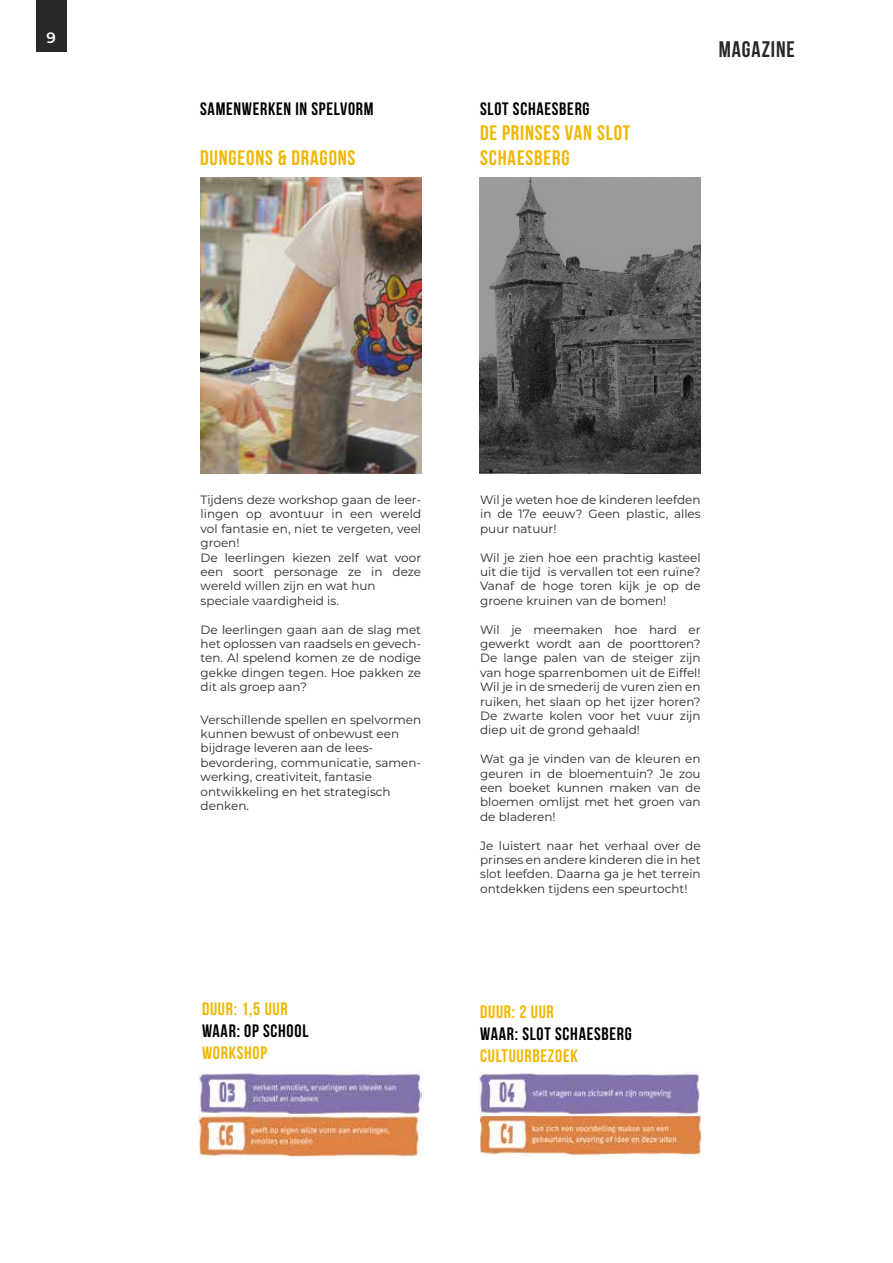
<style>
.page{position:relative;width:893px;height:1263px;background:#fff}
.page>*{position:absolute;margin:0;border:0;box-sizing:border-box;transform-origin:0 0}
.t1{font:700 22.5px "Bebas Neue";letter-spacing:.04em;color:#282827}
.t2{font:700 21px/25.2px "Bebas Neue";letter-spacing:.04em;color:#f0b701}
.t3{font:700 18px "Bebas Neue";letter-spacing:.04em;color:#000}
.t4{font:700 18px "Bebas Neue";letter-spacing:.04em;color:#f0b701}
.t5{font:600 15px "Montserrat";color:#fff}
.t6{font:12px/14.4px "Montserrat";color:#282827;text-align:justify}
</style>
<div class="page">
<div style="left:36px;top:0;width:30px;height:52px;background:#282827"></div>
<img style="left:480px;top:177px;width:221px;height:296px">
<img style="left:480px;top:1111px;width:221px;height:46px">
<img style="left:479px;top:1072px;width:220px;height:43px">
<img style="left:200px;top:177px;width:221px;height:296px">
<img style="left:199px;top:1071px;width:222px;height:87px">
<p class="t5" style="left:46px;top:27px;width:11px">9</p>
<h3 class="t3" style="left:200px;top:99px;width:175px">SAMENWERKEN IN SPELVORM</h3>
<h2 class="t2" style="left:200px;top:145px;width:157px">DUNGEONS &amp; DRAGONS</h2>
<h3 class="t3" style="left:480px;top:99px;width:111px">SLOT SCHAESBERG</h3>
<h2 class="t2" style="left:480px;top:120px;width:152px">DE PRINSES VAN SLOT<br>SCHAESBERG</h2>
<h1 class="t1" style="left:719px;top:37px;width:78px">MAGAZINE</h1>
<p class="t6" style="left:201px;top:492px;width:222px;text-align:left">Tijdens deze workshop gaan de leer&shy;lingen op avontuur in een wereld vol fantasie en, niet te vergeten, veel groen!<br>De leerlingen kiezen zelf wat voor een soort personage ze in deze wereld willen zijn en wat hun speciale vaardigheid is.</p>
<p class="t6" style="left:201px;top:622px;width:222px">De leerlingen gaan aan de slag met het oplossen van raadsels en gevech&shy;ten. Al spelend komen ze de nodige gekke dingen tegen. Hoe pakken ze dit als groep aan?</p>
<p class="t6" style="left:201px;top:712px;width:222px;text-align:left">Verschillende spellen en spelvormen kunnen bewust of onbewust een bijdrage leveren aan de lees&shy;bevordering, communicatie, samen&shy;werking, creativiteit, fantasie ontwikkeling en het strategisch denken.</p>
<h3 class="t4" style="left:202px;top:999px;width:87px">DUUR: 1,5 UUR</h3>
<h3 class="t3" style="left:202px;top:1021px;width:108px">WAAR: OP SCHOOL</h3>
<h3 class="t4" style="left:202px;top:1042px;width:67px">WORKSHOP</h3>
<p class="t6" style="left:480px;top:492px;width:222px">Wil je weten hoe de kinderen leefden in de 17e eeuw? Geen plastic, alles puur natuur!</p>
<p class="t6" style="left:480px;top:550px;width:222px">Wil je zien hoe een prachtig kasteel uit die tijd is vervallen tot een ruïne?<br>Vanaf de hoge toren kijk je op de groene kruinen van de bomen!</p>
<p class="t6" style="left:480px;top:622px;width:222px">Wil je meemaken hoe hard er gewerkt wordt aan de poorttoren?<br>De lange palen van de steiger zijn van hoge sparrenbomen uit de Eiffel!<br>Wil je in de smederij de vuren zien en ruiken, het slaan op het ijzer horen?<br>De zwarte kolen voor het vuur zijn diep uit de grond gehaald!</p>
<p class="t6" style="left:480px;top:751px;width:222px">Wat ga je vinden van de kleuren en geuren in de bloementuin? Je zou een boeket kunnen maken van de bloemen omlijst met het groen van de bladeren!</p>
<p class="t6" style="left:480px;top:838px;width:222px">Je luistert naar het verhaal over de prinses en andere kinderen die in het slot leefden. Daarna ga je het terrein ontdekken tijdens een speurtocht!</p>
<h3 class="t4" style="left:480px;top:1002px;width:75px">DUUR: 2 UUR</h3>
<h3 class="t3" style="left:480px;top:1024px;width:153px">WAAR: SLOT SCHAESBERG</h3>
<h3 class="t4" style="left:480px;top:1045px;width:99px">CULTUURBEZOEK</h3>
</div>
